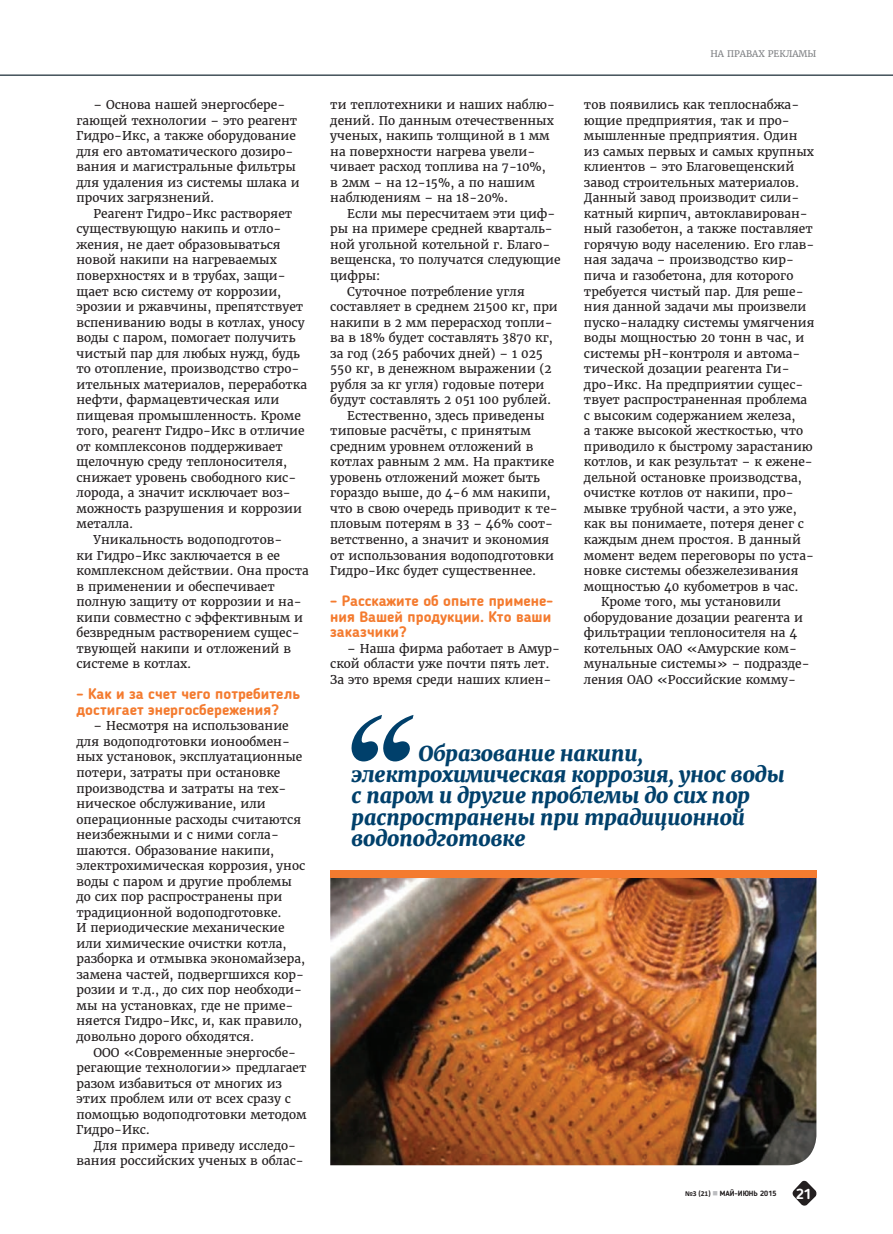
<style>
.page{position:relative;width:893px;height:1234px;background:#fff}
.page>*{position:absolute;margin:0;border:0;box-sizing:border-box;transform-origin:0 0}
.основной_текст_энерг{font:italic 900 21px/21px "Merriweather";color:#00406b}
.вопроссс{font:700 15px/15.5px "Blogger Sans";color:#f47b2f}
.t1{font:700 14.4px "Blogger Sans";color:#fff}
.основной_текст_энерг-2{font:12px/15.5px "Merriweather";color:#231f20}
.основной_текст_энерг-3{font:9px "Merriweather";color:#808285}
.t2{font:700 7.5px "Blogger Sans";color:#231f20}
.s1{font-family:"Calibri"}
.s2{color:#bcbdc0}
</style>
<div class="page">
<svg style="left:792px;top:1180px;width:25px;height:25px"></svg>
<hr style="left:0;top:74px;width:893px;height:2px;background:#425159">
<img style="left:330px;top:877px;width:486px;height:287px">
<div style="left:330px;top:870px;width:486px;height:7px;background:#f47b2f"></div>
<svg style="left:351px;top:715px;width:63px;height:46px"></svg>
<p class="основной_текст_энерг-2" style="left:77px;top:97px;width:225px;text-indent:17px">– Основа нашей энергосбере&shy;гающей технологии – это реагент<br>Гидро-Икс, а также оборудование для его автоматического дозиро&shy;вания и магистральные фильтры для удаления из системы шлака и прочих загрязнений.</p>
<p class="основной_текст_энерг-2" style="left:77px;top:206px;width:232px;text-indent:17px">Реагент Гидро-Икс растворяет существующую накипь и отло&shy;жения, не дает образовываться новой накипи на нагреваемых поверхностях и в трубах, защи&shy;щает всю систему от коррозии, эрозии и ржавчины, препятствует вспениванию воды в котлах, уносу воды с паром, помогает получить чистый пар для любых нужд, будь то отопление, производство стро&shy;ительных материалов, переработка нефти, фармацевтическая или пищевая промышленность. Кроме того, реагент Гидро-Икс в отличие от комплексонов поддерживает щелочную среду теплоносителя, снижает уровень свободного кис&shy;лорода, а значит исключает воз&shy;можность разрушения и коррозии металла.</p>
<p class="основной_текст_энерг-2" style="left:77px;top:532px;width:234px;text-indent:17px">Уникальность водоподготов-<br>ки Гидро-Икс заключается в ее комплексном действии. Она проста в применении и обеспечивает полную защиту от коррозии и на&shy;кипи совместно с эффективным и безвредным растворением сущес&shy;твующей накипи и отложений в системе в котлах.</p>
<p class="вопроссс" style="left:77px;top:686px;width:225px">– Как и за счет чего потребитель достигает энергосбережения?</p>
<p class="основной_текст_энерг-2" style="left:77px;top:718px;width:230px;text-indent:17px">– Несмотря на использование для водоподготовки ионообмен&shy;ных установок, эксплуатационные потери, затраты при остановке производства и затраты на тех&shy;ническое обслуживание, или операционные расходы считаются неизбежными и с ними согла&shy;шаются. Образование накипи, электрохимическая коррозия, унос воды с паром и другие проблемы до сих пор распространены при традиционной водоподготовке.<br>И периодические механические или химические очистки котла, разборка и отмывка экономайзера, замена частей, подвергшихся кор&shy;розии и т.д., до сих пор необходи&shy;мы на установках, где не приме&shy;няется Гидро-Икс, и, как правило, довольно дорого обходятся.</p>
<p class="основной_текст_энерг-2" style="left:77px;top:1044px;width:232px;text-indent:17px">ООО «Современные энергосбе&shy;регающие технологии» предлагает разом избавиться от многих из этих проблем или от всех сразу с помощью водоподготовки методом<br>Гидро-Икс.</p>
<p class="основной_текст_энерг-2" style="left:77px;top:1137px;width:229px;text-indent:17px">Для примера приведу исследо&shy;вания российских ученых в облас-</p>
<p class="основной_текст_энерг-2" style="left:330px;top:97px;width:226px">ти теплотехники и наших наблю&shy;дений. По данным отечественных ученых, накипь толщиной в 1 мм на поверхности нагрева увели&shy;чивает расход топлива на 7-10%, в 2мм – на 12-15%, а по нашим наблюдениям – на 18-20%.</p>
<p class="основной_текст_энерг-2" style="left:330px;top:206px;width:232px;text-indent:17px">Если мы пересчитаем эти циф&shy;ры на примере средней кварталь&shy;ной угольной котельной г. Благо&shy;вещенска, то получатся следующие цифры:</p>
<p class="основной_текст_энерг-2" style="left:330px;top:283px;width:229px;text-indent:17px">Суточное потребление угля составляет в среднем 21500 кг, при накипи в 2 мм перерасход топли&shy;ва в 18% будет составлять 3870 кг, за год (265 рабочих дней) – 1 025<br>550 кг, в денежном выражении (2 рубля за кг угля) годовые потери будут составлять 2 051 100 рублей.</p>
<p class="основной_текст_энерг-2" style="left:330px;top:407px;width:229px;text-indent:17px">Естественно, здесь приведены типовые расчёты, с принятым средним уровнем отложений в котлах равным 2 мм. На практике уровень отложений может быть гораздо выше, до 4-6 мм накипи, что в свою очередь приводит к те&shy;пловым потерям в 33 – 46% соот&shy;ветственно, а значит и экономия от использования водоподготовки<br>Гидро-Икс будет существеннее.</p>
<p class="вопроссс" style="left:330px;top:593px;width:224px;text-align:justify">– Расскажите об опыте примене&shy;ния Вашей продукции. Кто ваши заказчики?</p>
<p class="основной_текст_энерг-2" style="left:330px;top:640px;width:231px;text-indent:17px">– Наша фирма работает в Амур&shy;ской области уже почти пять лет.<br>За это время среди наших клиен-</p>
<p class="основной_текст_энерг-3" style="left:710px;top:48px;width:108px">НА ПРАВАХ РЕКЛАМЫ</p>
<p class="основной_текст_энерг-2" style="left:584px;top:97px;width:232px">тов появились как теплоснабжа&shy;ющие предприятия, так и про&shy;мышленные предприятия. Один из самых первых и самых крупных клиентов – это Благовещенский завод строительных материалов.<br>Данный завод производит сили&shy;катный кирпич, автоклавирован&shy;ный газобетон, а также поставляет горячую воду населению. Его глав&shy;ная задача – производство кир&shy;пича и газобетона, для которого требуется чистый пар. Для реше&shy;ния данной задачи мы произвели пуско-наладку системы умягчения воды мощностью 20 тонн в час, и системы рН-контроля и автома&shy;тической дозации реагента Ги&shy;дро-Икс. На предприятии сущес&shy;твует распространенная проблема с высоким содержанием железа,<br>а также высокой жесткостью, что приводило к быстрому зарастанию котлов, и как результат – к ежене&shy;дельной остановке производства, очистке котлов от накипи, про&shy;мывке трубной части, а это уже, как вы понимаете, потеря денег с каждым днем простоя. В данный момент ведем переговоры по уста&shy;новке системы обезжелезивания мощностью 40 кубометров в час.</p>
<p class="основной_текст_энерг-2" style="left:584px;top:594px;width:227px;text-indent:17px">Кроме того, мы установили оборудование дозации реагента и фильтрации теплоносителя на 4 котельных ОАО «Амурские ком&shy;мунальные системы» – подразде&shy;ления ОАО «Российские комму-</p>
<p class="основной_текст_энерг" style="left:351px;top:743px;width:434px;text-indent:67px">Образование накипи, электрохимическая коррозия, унос воды с паром и другие проблемы до сих пор распространены при традиционной водоподготовке</p>
<p class="t2" style="left:685px;top:1188px;width:93px"><span class="s1">№3 (21)</span> <span class="s2">■</span> МАЙ-ИЮНЬ 2015</p>
<p class="t1" style="left:796px;top:1184px;width:17px">21</p>
</div>
